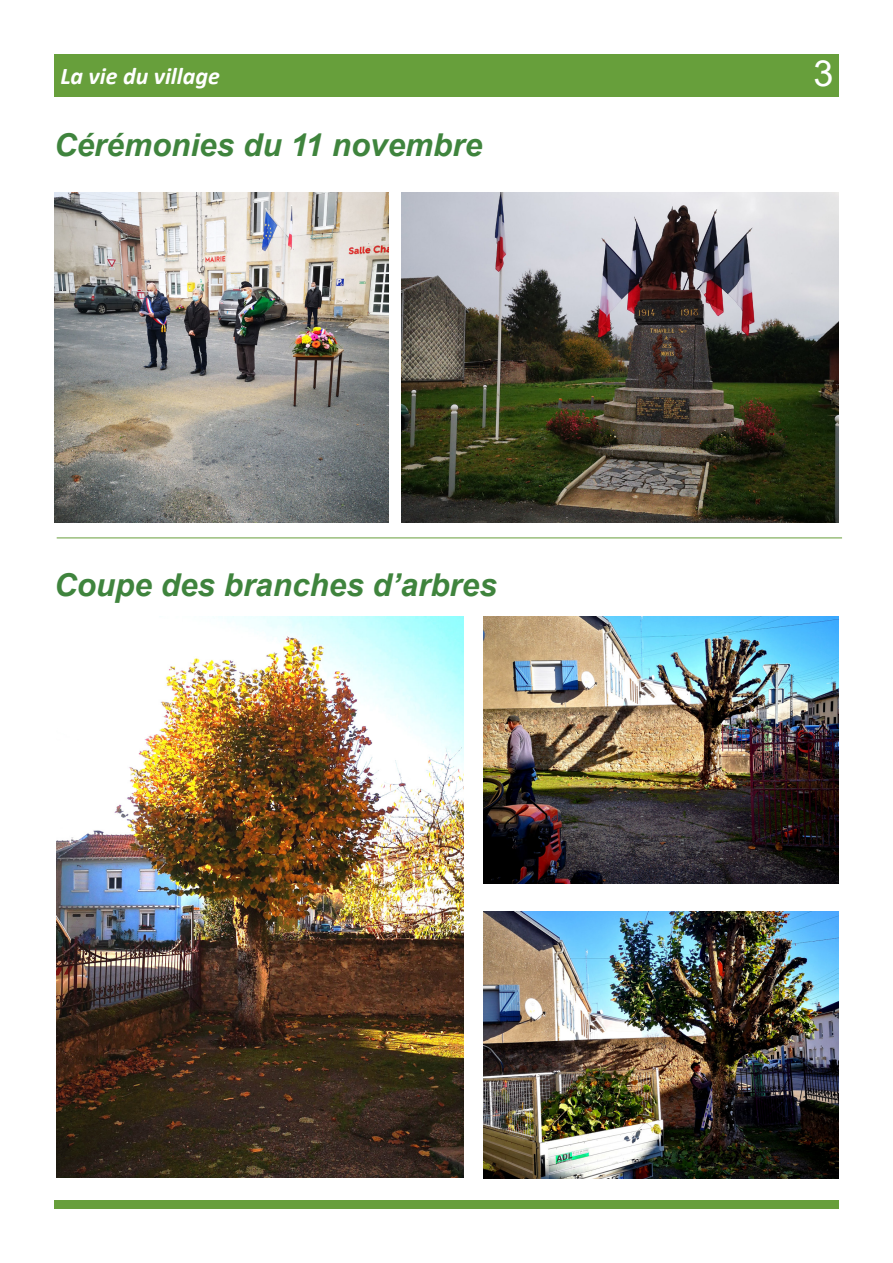
<style>
.page{position:relative;width:893px;height:1263px;background:#fff}
.page>*{position:absolute;margin:0;border:0;box-sizing:border-box;transform-origin:0 0}
.t1{font:36px "Arial";color:#fff}
.Titre{font:italic 700 31.5px "Arial";color:#3f843d}
.t2{font:italic 700 24px "Calibri";color:#fff}
</style>
<div class="page">
<div style="left:54px;top:54px;width:785px;height:43px;background:#679f3b"></div>
<div style="left:54px;top:1200px;width:785px;height:9px;background:#679f3b"></div>
<img style="left:54px;top:193px;width:335px;height:329px">
<img style="left:402px;top:193px;width:437px;height:329px">
<hr style="left:57px;top:537px;width:785px;height:1px;background:#679f3b">
<img style="left:57px;top:617px;width:406px;height:561px">
<img style="left:484px;top:617px;width:355px;height:267px">
<img style="left:484px;top:912px;width:355px;height:267px">
<p class="t2" style="left:60px;top:59px;width:161px">La vie du village</p>
<p class="t1" style="left:813px;top:48px;width:22px">3</p>
<p class="Titre" style="left:54px;top:124px;width:430px">Cérémonies du 11 novembre</p>
<p class="Titre" style="left:54px;top:563px;width:444px">Coupe des branches d’arbres</p>
</div>
